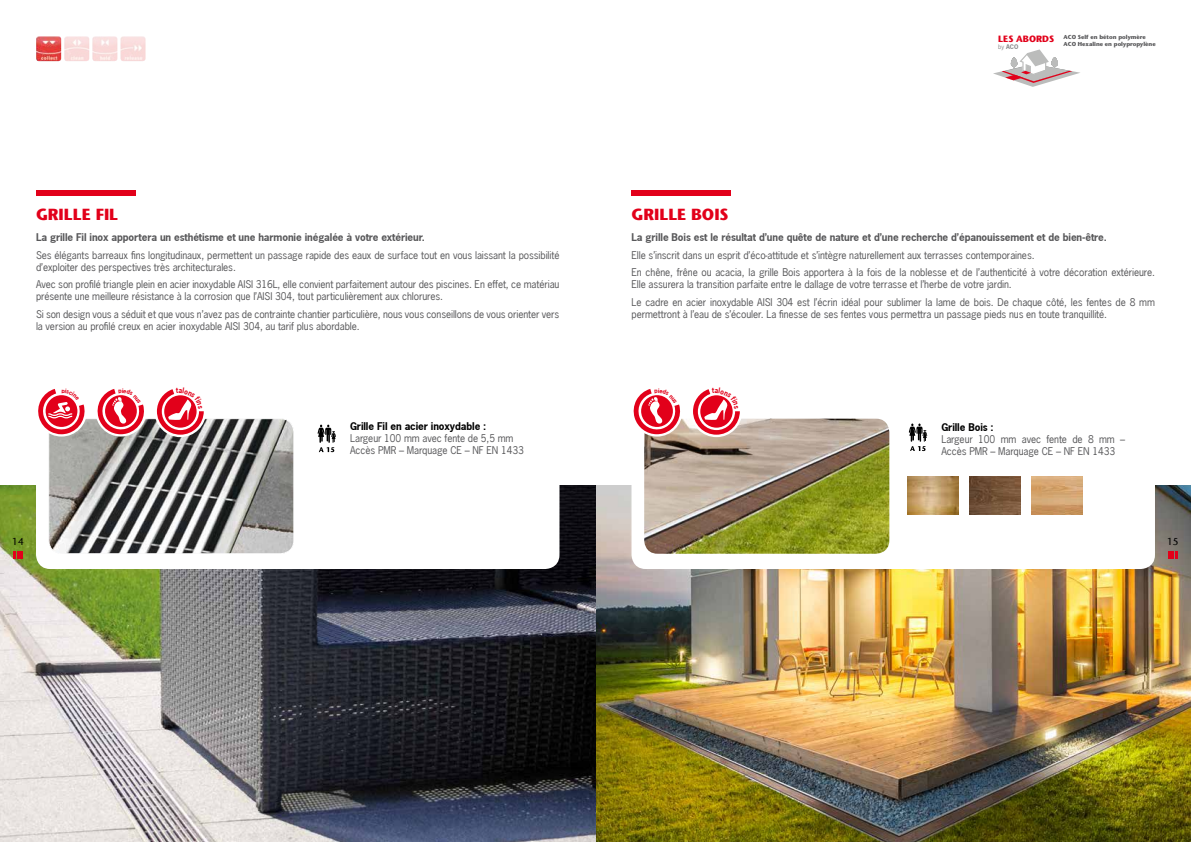
<style>
.page{position:relative;width:1191px;height:842px;background:#fff}
.page>*{position:absolute;margin:0;border:0;box-sizing:border-box;transform-origin:0 0}
.t1{font:700 16px "Stone Sans";color:#e2001a}
.t2{font:10px/12px "News Gothic";letter-spacing:-.01em;color:#58585a}
.t3{font:700 10px "News Gothic";letter-spacing:-.01em;color:#58585a}
.t4{font:700 10px "News Gothic";letter-spacing:-.01em;color:#000}
.t5{font:10px "Stone Sans";color:#000}
.t6{font:700 9.1px "Stone Sans";color:#e2001a}
.t7{font:700 6px "News Gothic";color:#87888a}
.t8{font:700 5.7px/6.9px "Stone Sans";color:#58585a}
.s1{font-weight:400}
</style>
<div class="page">
<img style="left:595px;top:485px;width:596px;height:357px">
<div style="left:631px;top:368px;width:524px;height:201px;background:#fff;border-radius:14px"></div>
<svg style="left:993px;top:49px;width:87px;height:38px"></svg>
<img style="left:36px;top:36px;width:25px;height:25px">
<img style="left:64px;top:36px;width:25px;height:25px">
<img style="left:92px;top:36px;width:25px;height:25px">
<img style="left:120px;top:36px;width:26px;height:25px">
<img style="left:0;top:485px;width:595px;height:357px">
<div style="left:36px;top:190px;width:99px;height:6px;background:#e2001a"></div>
<div style="left:36px;top:368px;width:523px;height:201px;background:#fff;border-radius:14px"></div>
<img style="left:50px;top:420px;width:242px;height:132px">
<div style="left:48px;top:418px;width:246px;height:136px;border:1px solid #fff;border-radius:13px"></div>
<svg style="left:36px;top:386px;width:51px;height:51px"></svg>
<div style="left:631px;top:190px;width:99px;height:6px;background:#e2001a"></div>
<svg style="left:95px;top:386px;width:51px;height:51px"></svg>
<img style="left:644px;top:419px;width:245px;height:135px">
<svg style="left:908px;top:423px;width:19px;height:28px"></svg>
<svg style="left:317px;top:425px;width:19px;height:27px"></svg>
<img style="left:907px;top:476px;width:51px;height:38px">
<img style="left:969px;top:476px;width:51px;height:38px">
<img style="left:1031px;top:476px;width:51px;height:38px">
<svg style="left:631px;top:386px;width:51px;height:51px"></svg>
<div style="left:154px;top:386px;width:52px;height:51px;background:#fff;border-radius:50%"></div>
<div style="left:690px;top:386px;width:52px;height:51px;background:#fff;border-radius:50%"></div>
<svg style="left:1168px;top:552px;width:9px;height:7px"></svg>
<svg style="left:13px;top:552px;width:10px;height:7px"></svg>
<svg style="left:37px;top:388px;width:48px;height:46px"></svg>
<svg style="left:97px;top:388px;width:50px;height:46px"></svg>
<svg style="left:633px;top:388px;width:49px;height:46px"></svg>
<svg style="left:157px;top:389px;width:47px;height:46px"></svg>
<svg style="left:693px;top:389px;width:47px;height:46px"></svg>
<h1 class="t1" style="left:36px;top:205px;width:84px">GRILLE FIL</h1>
<p class="t3" style="left:36px;top:231px;width:390px">La grille Fil inox apportera un esthétisme et une harmonie inégalée à votre extérieur.</p>
<p class="t2" style="left:36px;top:249px;width:525px">Ses élégants barreaux fins longitudinaux, permettent un passage rapide des eaux de surface tout en vous laissant la possibilité d’exploiter des perspectives très architecturales.</p>
<p class="t2" style="left:36px;top:278px;width:525px">Avec son profilé triangle plein en acier inoxydable AISI 316L, elle convient parfaitement autour des piscines. En effet, ce matériau présente une meilleure résistance à la corrosion que l’AISI 304, tout particulièrement aux chlorures.</p>
<p class="t2" style="left:36px;top:308px;width:525px">Si son design vous a séduit et que vous n’avez pas de contrainte chantier particulière, nous vous conseillons de vous orienter vers la version au profilé creux en acier inoxydable AISI 304, au tarif plus abordable.</p>
<p class="t4" style="left:350px;top:420px;width:138px">Grille Fil en acier inoxydable :</p>
<p class="t2" style="left:350px;top:432px;width:175px">Largeur 100 mm avec fente de 5,5 mm<br>Accès PMR – Marquage CE – NF EN 1433</p>
<p class="t6" style="left:998px;top:33px;width:57px">LES ABORDS</p>
<p class="t7" style="left:998px;top:43px;width:22px"><span class="s1">by</span> ACO</p>
<p class="t8" style="left:1063px;top:34px;width:93px">ACO Self en béton polymère<br>ACO Hexaline en polypropylène</p>
<h1 class="t1" style="left:631px;top:205px;width:99px">GRILLE BOIS</h1>
<p class="t3" style="left:631px;top:231px;width:477px">La grille Bois est le résultat d’une quête de nature et d’une recherche d’épanouissement et de bien-être.</p>
<p class="t2" style="left:631px;top:246px;width:525px;line-height:17.7px">Elle s’inscrit dans un esprit d’éco-attitude et s’intègre naturellement aux terrasses contemporaines.<br>En chêne, frêne ou acacia, la grille Bois apportera à la fois de la noblesse et de l’authenticité à votre décoration extérieure.</p>
<p class="t2" style="left:631px;top:276px;width:525px;line-height:17.7px">Elle assurera la transition parfaite entre le dallage de votre terrasse et l’herbe de votre jardin.<br>Le cadre en acier inoxydable AISI 304 est l’écrin idéal pour sublimer la lame de bois. De chaque côté, les fentes de 8 mm</p>
<p class="t2" style="left:631px;top:308px;width:477px">permettront à l’eau de s’écouler. La finesse de ses fentes vous permettra un passage pieds nus en toute tranquillité.</p>
<p class="t4" style="left:941px;top:421px;width:54px">Grille Bois :</p>
<p class="t2" style="left:941px;top:433px;width:185px">Largeur 100 mm avec fente de 8 mm –<br>Accès PMR – Marquage CE – NF EN 1433</p>
<p class="t5" style="left:12px;top:536px;width:13px">14</p>
<p class="t5" style="left:1167px;top:536px;width:13px">15</p>
</div>
